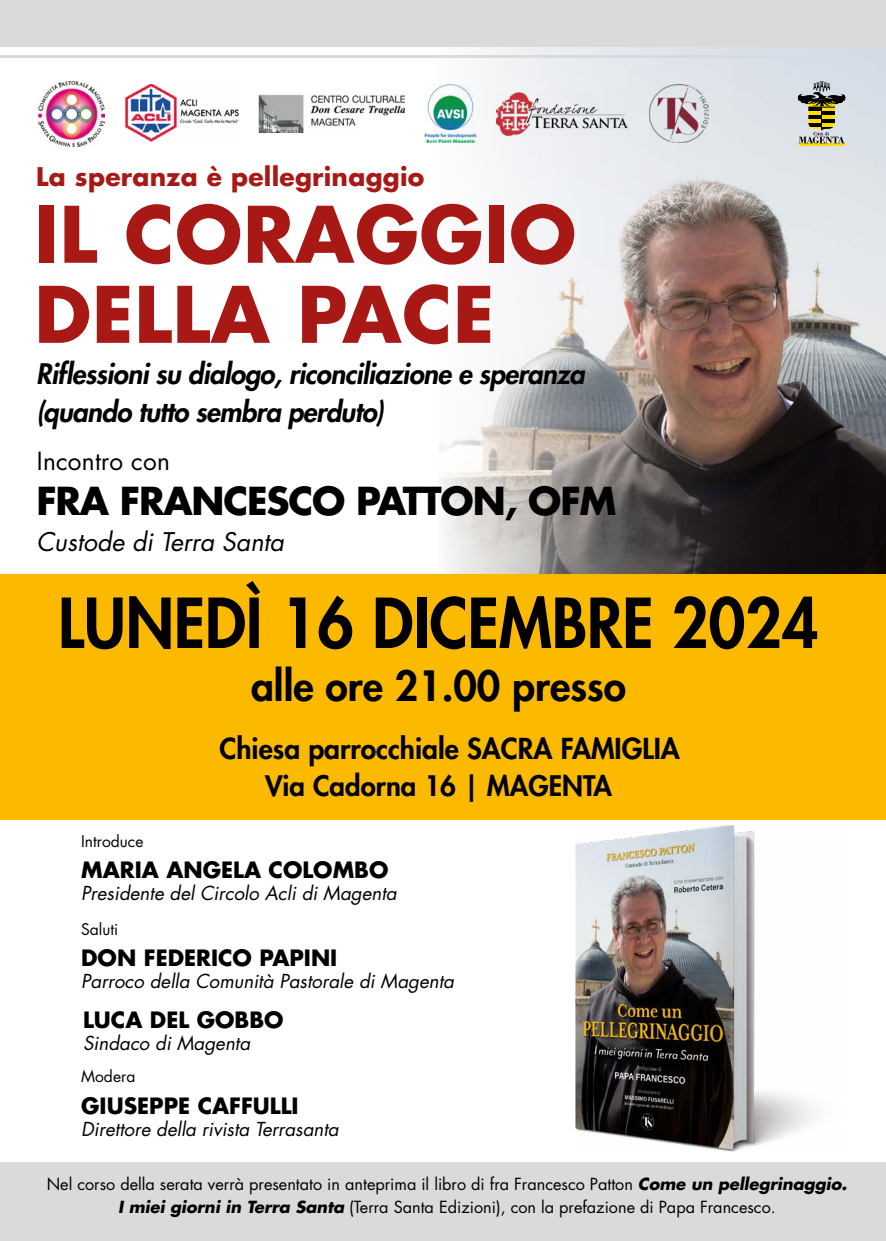
<style>
.page{position:relative;width:886px;height:1241px;background:#fff}
.page>*{position:absolute;margin:0;border:0;box-sizing:border-box;transform-origin:0 0}
.t1{font:700 75.62px/80px "Futura Std";letter-spacing:.01em;color:#a81815}
.t2{font:800 66.88px "Futura Std";color:#000;scale:.95 1}
.t3{font:800 40.62px "Futura Std";color:#000}
.t4{font:700 37.5px "Futura Std";letter-spacing:-.03em;color:#000}
.t5{font:800 28.12px "Futura Std";color:#000}
.t6{font:italic 800 27.5px/37.9px "Futura Std";letter-spacing:-.02em;color:#000}
.t7{font:800 27.5px "Futura Std";color:#000}
.t8{font:700 25px "Futura Std";letter-spacing:.01em;color:#a81815}
.t9{font:italic 25px "Futura Std";color:#000}
.t10{font:24.38px "Futura Std";letter-spacing:.01em;color:#000}
.t11{font:700 21.88px "Futura Std";color:#000}
.t12{font:italic 18.75px "Futura Std";color:#000}
.t13{font:16.25px/23.1px "Futura Std";color:#000;text-align:center}
.t14{font:15.62px "Futura Std";color:#000}
.s1{font-weight:700;font-style:italic}
</style>
<div class="page">
<img style="left:438px;top:47px;width:448px;height:526px">
<img style="left:650px;top:84px;width:58px;height:59px">
<img style="left:425px;top:84px;width:51px;height:59px">
<img style="left:39px;top:81px;width:66px;height:65px">
<div style="left:0;top:573px;width:886px;height:246px;background:#fbba00"></div>
<img style="left:496px;top:92px;width:133px;height:43px">
<img style="left:575px;top:825px;width:238px;height:326px">
<div style="left:0;top:0;width:886px;height:47px;background:#dadada"></div>
<div style="left:0;top:1161px;width:886px;height:79px;background:#dadada"></div>
<hr style="left:0;top:55px;width:886px;height:3px;background:#dadada">
<img style="left:125px;top:84px;width:114px;height:58px">
<img style="left:259px;top:94px;width:146px;height:39px">
<hr style="left:799px;top:143px;width:45px;height:3px;background:#fd0">
<svg style="left:798px;top:81px;width:47px;height:62px;background:#9c9c86"></svg>
<h3 class="t8" style="left:36px;top:160px;width:390px">La speranza è pellegrinaggio</h3>
<h1 class="t1" style="left:34px;top:193px;width:543px">IL CORAGGIO<br>DELLA PACE</h1>
<h3 class="t6" style="left:36px;top:355px;width:550px">Riflessioni su dialogo, riconciliazione e speranza (quando tutto sembra perduto)</h3>
<h3 class="t10" style="left:37px;top:445px;width:134px">Incontro con</h3>
<h3 class="t4" style="left:36px;top:476px;width:581px">FRA FRANCESCO PATTON, OFM</h3>
<h3 class="t9" style="left:36px;top:526px;width:249px">Custode di Terra Santa</h3>
<h2 class="t2" style="left:58px;top:581px;width:802px">LUNEDÌ 16 DICEMBRE 2024</h2>
<h3 class="t3" style="left:251px;top:659px;width:376px">alle ore 21.00 presso</h3>
<h3 class="t5" style="left:220px;top:730px;width:462px">Chiesa parrocchiale SACRA FAMIGLIA</h3>
<h3 class="t7" style="left:265px;top:768px;width:348px">Via Cadorna 16 | MAGENTA</h3>
<p class="t14" style="left:81px;top:830px;width:64px">Introduce</p>
<h3 class="t11" style="left:81px;top:855px;width:309px">MARIA ANGELA COLOMBO</h3>
<p class="t12" style="left:81px;top:880px;width:317px">Presidente del Circolo Acli di Magenta</p>
<p class="t14" style="left:81px;top:919px;width:39px">Saluti</p>
<h3 class="t11" style="left:81px;top:943px;width:258px">DON FEDERICO PAPINI</h3>
<p class="t12" style="left:81px;top:969px;width:374px">Parroco della Comunità Pastorale di Magenta</p>
<h3 class="t11" style="left:83px;top:1005px;width:202px">LUCA DEL GOBBO</h3>
<p class="t12" style="left:83px;top:1031px;width:169px">Sindaco di Magenta</p>
<p class="t14" style="left:81px;top:1066px;width:56px">Modera</p>
<h3 class="t11" style="left:81px;top:1090px;width:219px">GIUSEPPE CAFFULLI</h3>
<p class="t12" style="left:81px;top:1116px;width:259px">Direttore della rivista Terrasanta</p>
<p class="t13" style="left:47px;top:1172px;width:802px">Nel corso della serata verrà presentato in anteprima il libro di fra Francesco Patton <span class="s1">Come un pellegrinaggio.<br>I miei giorni in Terra Santa</span> (Terra Santa Edizioni), con la prefazione di Papa Francesco.</p>
</div>
